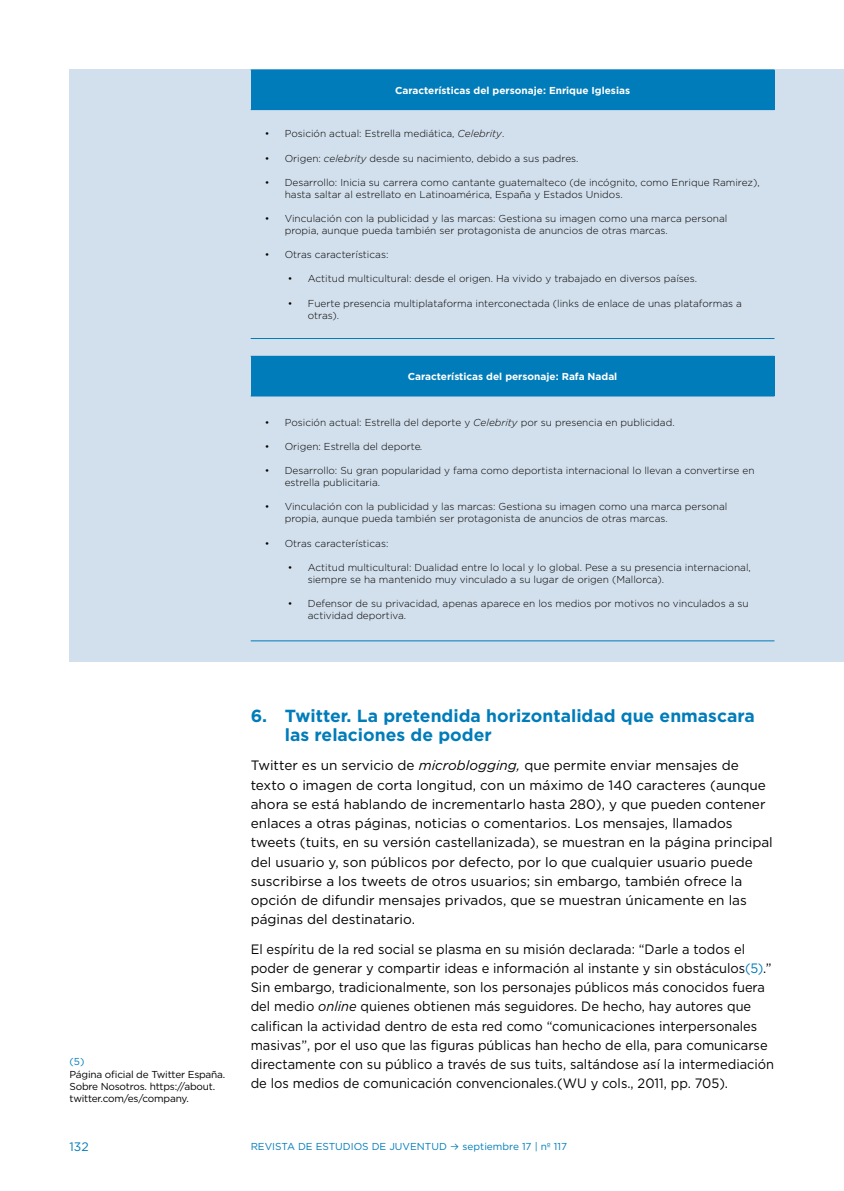
<style>
.page{position:relative;width:844px;height:1191px;background:#fff}
.page>*{position:absolute;margin:0;border:0;box-sizing:border-box;transform-origin:0 0}
.t1{font:700 17.5px/19.2px "Gotham";color:#007cba}
.t2{font:13.65px/19.2px "Gotham";color:#000;scale:.95 1}
.t3{font:13.65px/19.2px "Gotham";color:#000}
.t4{font:12.25px "Gotham";color:#007cba}
.t5{font:300 10.15px/12.1px "Gotham";color:#000}
.t6{font:700 10.15px "Gotham";color:#fff}
.t7{font:10.15px/12.1px "Gotham";letter-spacing:-.02em;color:#000}
.t8{font:10.15px "Gotham";color:#007cba}
.s1{font-style:italic}
.s2{color:#007cba}
.s3{font-family:"Bryant";font-weight:500;font-size:10.5px}
</style>
<div class="page">
<div style="left:69px;top:69px;width:774px;height:592px;background:#d2dfec"></div>
<div style="left:251px;top:70px;width:523px;height:40px;background:#007cba"></div>
<hr style="left:251px;top:69px;width:523px;height:1px;background:#007cba">
<hr style="left:251px;top:338px;width:523px;height:1px;background:#007cba">
<div style="left:251px;top:356px;width:523px;height:40px;background:#007cba"></div>
<hr style="left:251px;top:640px;width:523px;height:1px;background:#007cba">
<p class="t6" style="left:395px;top:83px;width:236px">Características del personaje: Enrique Iglesias</p>
<p class="t5" style="left:265px;top:128px;width:241px">• Posición actual: Estrella mediática, <span class="s1">Celebrity</span>.</p>
<p class="t5" style="left:265px;top:152px;width:315px">• Origen: <span class="s1">celebrity</span> desde su nacimiento, debido a sus padres.</p>
<p class="t5" style="left:284px;top:176px;width:476px;text-indent:-20px">• Desarrollo: Inicia su carrera como cantante guatemalteco (de incógnito, como Enrique Ramirez), hasta saltar al estrellato en Latinoamérica, España y Estados Unidos.</p>
<p class="t5" style="left:284px;top:212px;width:444px;text-indent:-20px">• Vinculación con la publicidad y las marcas: Gestiona su imagen como una marca personal propia, aunque pueda también ser protagonista de anuncios de otras marcas.</p>
<p class="t5" style="left:265px;top:248px;width:125px">• Otras características:</p>
<p class="t5" style="left:288px;top:272px;width:410px">• Actitud multicultural: desde el origen. Ha vivido y trabajado en diversos países.</p>
<p class="t5" style="left:308px;top:297px;width:435px;text-indent:-20px">• Fuerte presencia multiplataforma interconectada (links de enlace de unas plataformas a otras).</p>
<p class="t6" style="left:408px;top:370px;width:211px">Características del personaje: Rafa Nadal</p>
<p class="t5" style="left:265px;top:416px;width:411px">• Posición actual: Estrella del deporte y <span class="s1">Celebrity</span> por su presencia en publicidad.</p>
<p class="t5" style="left:265px;top:440px;width:159px">• Origen: Estrella del deporte<span class="s1">.</span></p>
<p class="t5" style="left:284px;top:464px;width:471px;text-indent:-20px">• Desarrollo: Su gran popularidad y fama como deportista internacional lo llevan a convertirse en estrella publicitaria.</p>
<p class="t5" style="left:284px;top:500px;width:444px;text-indent:-20px">• Vinculación con la publicidad y las marcas: Gestiona su imagen como una marca personal propia, aunque pueda también ser protagonista de anuncios de otras marcas.</p>
<p class="t5" style="left:265px;top:537px;width:125px">• Otras características:</p>
<p class="t5" style="left:308px;top:561px;width:444px;text-indent:-20px">• Actitud multicultural: Dualidad entre lo local y lo global. Pese a su presencia internacional, siempre se ha mantenido muy vinculado a su lugar de origen (Mallorca).</p>
<p class="t5" style="left:308px;top:597px;width:442px;text-indent:-20px">• Defensor de su privacidad, apenas aparece en los medios por motivos no vinculados a su actividad deportiva.</p>
<p class="t8" style="left:69px;top:1055px;width:16px">(5)</p>
<p class="t7" style="left:69px;top:1067px;width:157px">Página oficial de Twitter España.<br>Sobre Nosotros. https://about. twitter.com/es/company.</p>
<h1 class="t1" style="left:285px;top:706px;width:471px;text-indent:-34px">6. Twitter. La pretendida horizontalidad que enmascara las relaciones de poder</h1>
<p class="t3" style="left:251px;top:755px;width:523px">Twitter es un servicio de <span class="s1">microblogging,</span> que permite enviar mensajes de texto o imagen de corta longitud, con un máximo de 140 caracteres (aunque ahora se está hablando de incrementarlo hasta 280), y que pueden contener enlaces a otras páginas, noticias o comentarios. Los mensajes, llamados tweets (tuits, en su versión castellanizada), se muestran en la página principal del usuario y, son públicos por defecto, por lo que cualquier usuario puede suscribirse a los tweets de otros usuarios; sin embargo, también ofrece la opción de difundir mensajes privados, que se muestran únicamente en las páginas del destinatario.</p>
<p class="t2" style="left:251px;top:938px;width:552px">El espíritu de la red social se plasma en su misión declarada: “Darle a todos el poder de generar y compartir ideas e información al instante y sin obstáculos<span class="s2">(5)</span>.” Sin embargo, tradicionalmente, son los personajes públicos más conocidos fuera del medio <span class="s1">online</span> quienes obtienen más seguidores. De hecho, hay autores que califican la actividad dentro de esta red como “comunicaciones interpersonales masivas”, por el uso que las figuras públicas han hecho de ella, para comunicarse directamente con su público a través de sus tuits, saltándose así la intermediación de los medios de comunicación convencionales.(WU y cols., 2011, pp. 705).</p>
<p class="t4" style="left:69px;top:1139px;width:21px">132</p>
<p class="t8" style="left:251px;top:1140px;width:318px">REVISTA DE ESTUDIOS DE JUVENTUD <span class="s3">≥</span> septiembre 17 | nº 117</p>
</div>
